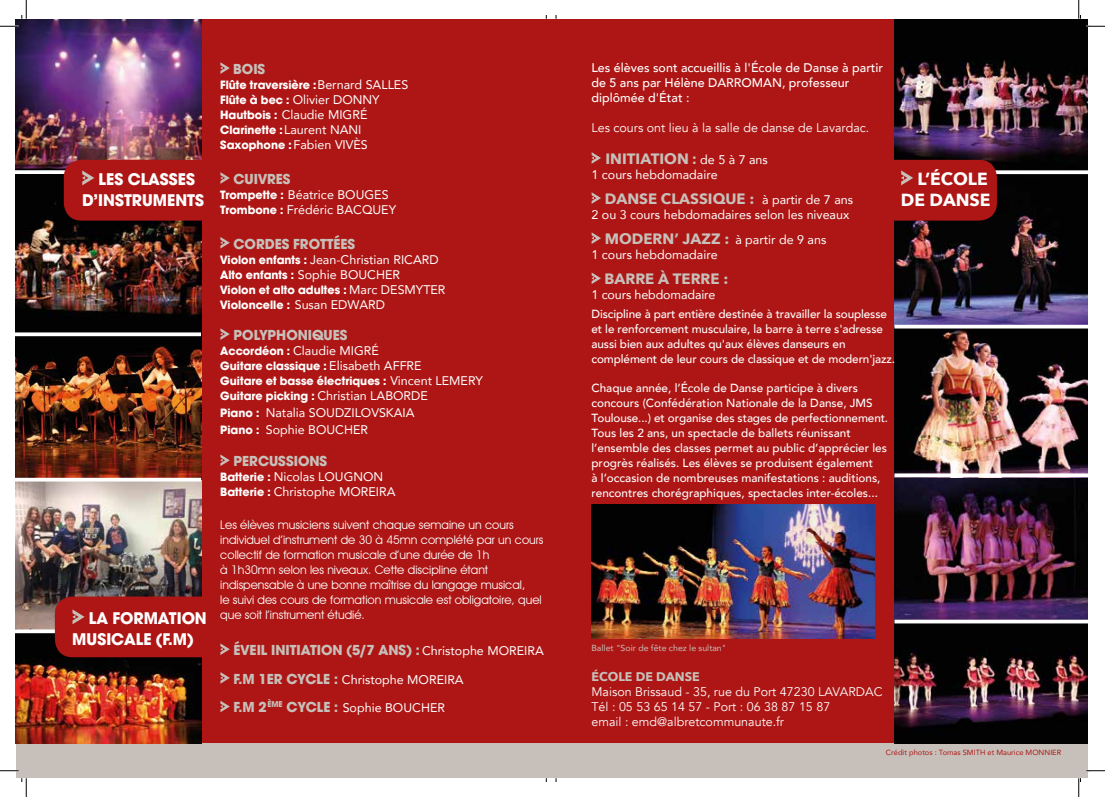
<style>
.page{position:relative;width:1105px;height:797px;background:#fff}
.page>*{position:absolute;margin:0;border:0;box-sizing:border-box;transform-origin:0 0}
.t1{font:700 17.5px/21px "Avant Garde Md ITC";color:#fff;text-align:center}
.t2{font:700 17.5px/21px "Avenir Next";color:#fff;text-align:right}
.t3{font:700 15px "Avant Garde Md ITC";color:#c7c0ba}
.t4{font:700 15px "Avenir Next";color:#c7c0ba}
.t5{font:12.5px/15px "Avenir";color:#fff}
.t6{font:700 12.5px/15px "Avant Garde Md ITC";color:#fff}
.t7{font:12.5px/15px "Avenir";color:#fff}
.t8{font:500 12.5px/15px "Avenir";color:#fff}
.t9{font:700 12.5px "Avenir Next";color:#c7c0ba}
.t10{font:11.88px/15px "Avant Garde IT Cby BT";color:#fff}
.t11{font:500 11.75px/15px "Avenir";color:#fff}
.t12{font:8.75px "Avenir";color:#c7c0ba}
.t13{font:7.5px "Avenir";color:#ad1614}
.s1{font-family:"Avenir";font-weight:400}
.s2{font-family:"Avant Garde Md ITC";font-weight:700}
.s3{font-family:"Avenir";font-weight:400;font-size:12.5px;color:#fff}
.s4{font-family:"Avant Garde Md ITC";font-weight:700;font-size:15px;color:#c7c0ba}
.s5{font-family:"Avant Garde Md ITC"}
.s6{font-family:"Avenir Next";font-weight:700;font-size:15px;color:#c7c0ba}
</style>
<div class="page">
<div style="left:552px;top:19px;width:535px;height:758px;background:#ad1614"></div>
<div style="left:552px;top:743px;width:535px;height:34px;background:#c7c0ba"></div>
<img style="left:894px;top:19px;width:193px;height:724px">
<svg style="left:995px;top:170px;width:92px;height:4px"></svg>
<hr style="left:894px;top:325px;width:193px;height:3px;background:#fff">
<svg style="left:894px;top:473px;width:193px;height:4px"></svg>
<svg style="left:894px;top:619px;width:193px;height:4px"></svg>
<div style="left:840px;top:160px;width:157px;height:61px;background:#ad1614;border-radius:18px"></div>
<svg style="left:901px;top:170px;width:12px;height:15px"></svg>
<svg style="left:591px;top:152px;width:10px;height:12px"></svg>
<svg style="left:591px;top:192px;width:10px;height:12px"></svg>
<svg style="left:591px;top:232px;width:10px;height:12px"></svg>
<svg style="left:591px;top:272px;width:10px;height:12px"></svg>
<img style="left:591px;top:504px;width:284px;height:134px">
<div style="left:16px;top:19px;width:536px;height:758px;background:#ad1614"></div>
<div style="left:16px;top:743px;width:536px;height:34px;background:#c7c0ba"></div>
<img style="left:16px;top:19px;width:185px;height:151px">
<img style="left:16px;top:174px;width:185px;height:569px">
<svg style="left:16px;top:170px;width:49px;height:4px"></svg>
<svg style="left:16px;top:332px;width:185px;height:4px"></svg>
<hr style="left:16px;top:478px;width:185px;height:3px;background:#fff">
<svg style="left:16px;top:629px;width:39px;height:4px"></svg>
<div style="left:64px;top:160px;width:156px;height:61px;background:#ad1614;border-radius:18px"></div>
<svg style="left:82px;top:170px;width:12px;height:15px"></svg>
<div style="left:55px;top:596px;width:165px;height:61px;background:#ad1614;border-radius:18px"></div>
<svg style="left:72px;top:609px;width:13px;height:15px"></svg>
<svg style="left:220px;top:62px;width:10px;height:12px"></svg>
<svg style="left:220px;top:172px;width:10px;height:12px"></svg>
<svg style="left:220px;top:237px;width:10px;height:11px"></svg>
<svg style="left:220px;top:328px;width:10px;height:12px"></svg>
<svg style="left:220px;top:454px;width:10px;height:12px"></svg>
<svg style="left:220px;top:643px;width:10px;height:12px"></svg>
<svg style="left:220px;top:672px;width:10px;height:11px"></svg>
<svg style="left:220px;top:701px;width:10px;height:11px"></svg>
<svg style="left:0;top:25px;width:19px;height:2px"></svg>
<svg style="left:1086px;top:25px;width:19px;height:2px"></svg>
<svg style="left:0;top:770px;width:19px;height:1px"></svg>
<svg style="left:1086px;top:770px;width:19px;height:1px"></svg>
<svg style="left:21px;top:0;width:6px;height:19px"></svg>
<svg style="left:21px;top:778px;width:6px;height:19px"></svg>
<svg style="left:1078px;top:0;width:3px;height:19px"></svg>
<svg style="left:1078px;top:778px;width:3px;height:19px"></svg>
<h1 class="t1" style="left:82px;top:169px;width:123px">LES CLASSES<br>D’INSTRUMENTS</h1>
<h1 class="t1" style="left:72px;top:607px;width:136px;text-align:left;text-indent:16px">LA FORMATION<br>MUSICALE (F.M)</h1>
<p class="t3" style="left:233px;top:60px;width:34px">BOIS</p>
<p class="t6" style="left:220px;top:77px;width:190px">Flûte traversière : <span class="s1">Bernard SALLES</span></p>
<p class="t5" style="left:220px;top:92px;width:161px"><span class="s2">Flûte à bec :</span> Olivier DONNY<br><span class="s2">Hautbois :</span> Claudie MIGRÉ</p>
<p class="t6" style="left:220px;top:122px;width:143px">Clarinette : <span class="s1">Laurent NANI</span></p>
<p class="t5" style="left:220px;top:137px;width:149px"><span class="s2">Saxophone :</span> Fabien VIVÈS</p>
<p class="t3" style="left:234px;top:170px;width:59px">CUIVRES</p>
<p class="t5" style="left:220px;top:187px;width:177px"><span class="s2">Trompette :</span> Béatrice BOUGES<br><span class="s2">Trombone :</span> Frédéric BACQUEY</p>
<p class="t3" style="left:234px;top:234px;width:123px">CORDES FROTTÉES</p>
<p class="t5" style="left:220px;top:251px;width:220px"><span class="s2">Violon enfants :</span> Jean-Christian RICARD<br><span class="s2">Alto enfants :</span> Sophie BOUCHER</p>
<p class="t6" style="left:220px;top:282px;width:227px">Violon et alto adultes : <span class="s1">Marc DESMYTER<br></span>Violoncelle : <span class="s1">Susan EDWARD</span></p>
<p class="t3" style="left:234px;top:326px;width:116px">POLYPHONIQUES</p>
<p class="t5" style="left:220px;top:343px;width:160px"><span class="s2">Accordéon :</span> Claudie MIGRÉ</p>
<p class="t6" style="left:220px;top:358px;width:264px">Guitare classique : <span class="s1">Elisabeth AFFRE<br></span>Guitare et basse électriques : <span class="s1">Vincent LEMERY</span></p>
<p class="t5" style="left:220px;top:386px;width:209px;line-height:17.5px"><span class="s2">Guitare picking :</span> Christian LABORDE<br><span class="s2">Piano :</span> Natalia SOUDZILOVSKAIA</p>
<p class="t5" style="left:220px;top:421px;width:149px"><span class="s2">Piano :</span> Sophie BOUCHER</p>
<p class="t3" style="left:234px;top:452px;width:95px">PERCUSSIONS</p>
<p class="t5" style="left:220px;top:469px;width:177px"><span class="s2">Batterie :</span> Nicolas LOUGNON<br><span class="s2">Batterie :</span> Christophe MOREIRA</p>
<p class="t10" style="left:220px;top:517px;width:325px">Les élèves musiciens suivent chaque semaine un cours individuel d’instrument de 30 à 45mn complété par un cours collectif de formation musicale d’une durée de 1h<br>à 1h30mn selon les niveaux. Cette discipline étant indispensable à une bonne maîtrise du langage musical,<br>le suivi des cours de formation musicale est obligatoire, quel que soit l’instrument étudié.</p>
<p class="t3" style="left:234px;top:641px;width:312px">ÉVEIL INITIATION (5/7 ANS) : <span class="s3">Christophe MOREIRA</span></p>
<p class="t5" style="left:234px;top:671px;width:232px"><span class="s4">F.M 1ER CYCLE :</span> Christophe MOREIRA</p>
<p class="t5" style="left:234px;top:700px;width:213px"><span class="s4">F.M 2</span><sup>ÈME</sup> <span class="s4">CYCLE :</span> Sophie BOUCHER</p>
<p class="t8" style="left:591px;top:59px;width:293px">Les élèves sont accueillis à l'École de Danse à partir de 5 ans par Hélène DARROMAN, professeur diplômée d'État :</p>
<p class="t7" style="left:591px;top:120px;width:279px">Les cours ont lieu à la salle de danse de Lavardac.</p>
<p class="t4" style="left:605px;top:145px;width:164px">INITIATION <span class="s5">:</span> <span class="s3">de 5 à 7 ans</span></p>
<p class="t5" style="left:591px;top:166px;width:128px">1 cours hebdomadaire</p>
<p class="t4" style="left:605px;top:186px;width:250px">DANSE CLASSIQUE : <span class="s3">à partir de 7 ans</span></p>
<p class="t5" style="left:605px;top:201px;width:246px;line-height:25.4px;text-indent:-13px">2 ou 3 cours hebdomadaires selon les niveaux<br><span class="s6">MODERN’ JAZZ :</span> à partir de 9 ans</p>
<p class="t5" style="left:591px;top:247px;width:128px">1 cours hebdomadaire</p>
<p class="t4" style="left:604px;top:266px;width:125px">BARRE À TERRE :</p>
<p class="t5" style="left:591px;top:287px;width:125px">1 cours hebdomadaire</p>
<p class="t11" style="left:591px;top:305px;width:305px">Discipline à part entière destinée à travailler la souplesse et le renforcement musculaire, la barre à terre s'adresse aussi bien aux adultes qu'aux élèves danseurs en complément de leur cours de classique et de modern'jazz.</p>
<h1 class="t2" style="left:901px;top:168px;width:91px">L’ÉCOLE<br>DE DANSE</h1>
<p class="t11" style="left:591px;top:379px;width:298px">Chaque année, l’École de Danse participe à divers concours (Confédération Nationale de la Danse, JMS Toulouse...) et organise des stages de perfectionnement.<br>Tous les 2 ans, un spectacle de ballets réunissant l’ensemble des classes permet au public d’apprécier les progrès réalisés. Les élèves se produisent également<br>à l’occasion de nombreuses manifestations : auditions, rencontres chorégraphiques, spectacles inter-écoles...</p>
<p class="t12" style="left:591px;top:640px;width:136px">Ballet "Soir de fête chez le sultan"</p>
<p class="t9" style="left:591px;top:665px;width:110px">ÉCOLE DE DANSE</p>
<p class="t7" style="left:591px;top:684px;width:293px">Maison Brissaud - 35, rue du Port 47230 LAVARDAC<br>Tél : 05 53 65 14 57 - Port : 06 38 87 15 87<br>email : emd@albretcommunaute.fr</p>
<p class="t13" style="left:886px;top:746px;width:177px">Crédit photos : Tomas SMITH et Maurice MONNIER</p>
</div>
